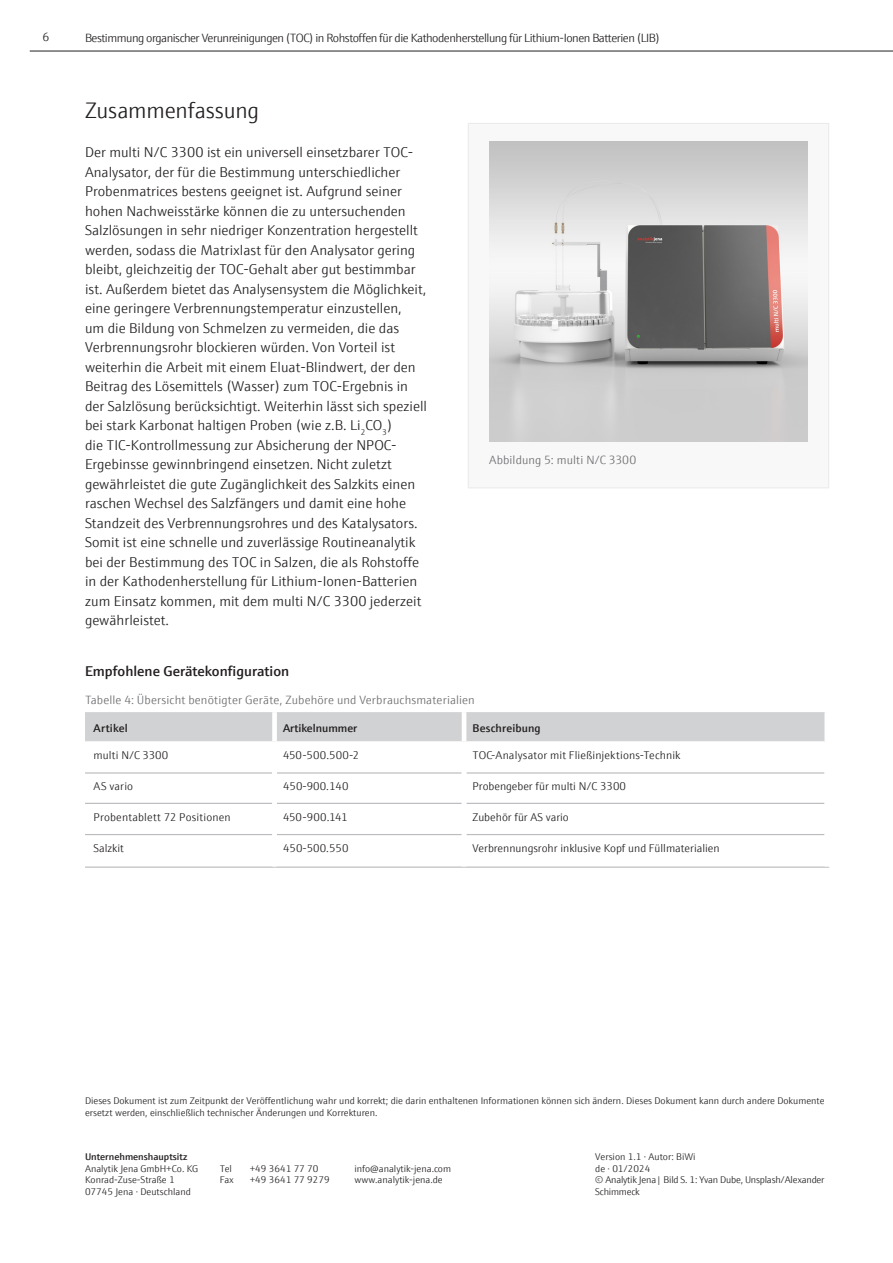
<style>
.page{position:relative;width:893px;height:1263px;background:#fff}
.page>*{position:absolute;margin:0;border:0;box-sizing:border-box;transform-origin:0 0}
.H2_15pt_schwarz{font:300 22.5px "E+H Sans";letter-spacing:-.01em;color:#231f20}
.Fließtext{font:300 14.25px/19.5px "E+H Sans";color:#231f20}
.Fliesstext_Bulletpoints{font:600 14.25px "E+H Sans";color:#231f20}
.t1{font:300 12px "E+H Sans";letter-spacing:-.04em;color:#231f20}
.Bildunterschrift_8_pt_grau{font:300 12px "E+H Sans";letter-spacing:.01em;color:#6c6d70}
.Legende_8_pt_grau{font:300 12px "E+H Sans";letter-spacing:.01em;color:#6c6d70}
.Tabelle_Fliesstext_7_5pt_schwarz{font:300 11.25px "E+H Sans";color:#231f20}
.Tabelle_Subheadline_7_5pt_Demi_schwarz{font:600 11.25px "E+H Sans";letter-spacing:.01em;color:#231f20}
.Address_Default{font:300 9.75px/11.7px "E+H Sans";color:#231f20}
.Address_Default-2{font:300 9.75px/11.7px "E+H Sans";letter-spacing:-.02em;color:#231f20}
.Address_Headline{font:600 9.75px "E+H Sans";color:#231f20}
</style>
<div class="page">
<div style="left:468px;top:123px;width:361px;height:365px;background:#f8f8f9;border:1px solid #ebebed"></div>
<img style="left:493px;top:146px;width:311px;height:291px">
<div style="left:489px;top:142px;width:319px;height:299px;border:3px solid #e6e7e9"></div>
<hr style="left:30px;top:51px;width:863px;height:1px;background:#231f20">
<div style="left:85px;top:712px;width:739px;height:29px;background:#d1d2d4"></div>
<div style="left:272px;top:712px;width:5px;height:29px;background:#fff"></div>
<hr style="left:462px;top:712px;width:4px;height:29px;background:#fff">
<hr style="left:85px;top:772px;width:187px;height:1px;background:#bcbdc0">
<hr style="left:277px;top:772px;width:185px;height:1px;background:#bcbdc0">
<hr style="left:466px;top:772px;width:358px;height:1px;background:#bcbdc0">
<hr style="left:85px;top:803px;width:187px;height:1px;background:#bcbdc0">
<hr style="left:277px;top:803px;width:185px;height:1px;background:#bcbdc0">
<hr style="left:466px;top:803px;width:358px;height:1px;background:#bcbdc0">
<hr style="left:85px;top:834px;width:187px;height:1px;background:#bcbdc0">
<hr style="left:277px;top:834px;width:185px;height:1px;background:#bcbdc0">
<hr style="left:466px;top:834px;width:358px;height:1px;background:#bcbdc0">
<hr style="left:85px;top:866px;width:190px;height:2px;background:#bcbdc0">
<hr style="left:275px;top:866px;width:189px;height:2px;background:#bcbdc0">
<hr style="left:464px;top:866px;width:365px;height:2px;background:#bcbdc0">
<p class="t1" style="left:43px;top:29px;width:8px">6</p>
<p class="t1" style="left:85px;top:29px;width:576px">Bestimmung organischer Verunreinigungen (TOC) in Rohstoffen für die Kathodenherstellung für Lithium-Ionen Batterien (LIB)</p>
<p class="H2_15pt_schwarz" style="left:85px;top:94px;width:176px">Zusammenfassung</p>
<p class="Fließtext" style="left:85px;top:142px;width:343px">Der multi N/C 3300 ist ein universell einsetzbarer TOC-Analysator, der für die Bestimmung unterschiedlicher Probenmatrices bestens geeignet ist. Aufgrund seiner hohen Nachweisstärke können die zu untersuchenden Salzlösungen in sehr niedriger Konzentration hergestellt werden, sodass die Matrixlast für den Analysator gering bleibt, gleichzeitig der TOC-Gehalt aber gut bestimmbar ist. Außerdem bietet das Analysensystem die Möglichkeit, eine geringere Verbrennungstemperatur einzustellen,<br>um die Bildung von Schmelzen zu vermeiden, die das Verbrennungsrohr blockieren würden. Von Vorteil ist weiterhin die Arbeit mit einem Eluat-Blindwert, der den Beitrag des Lösemittels (Wasser) zum TOC-Ergebnis in der Salzlösung berücksichtigt. Weiterhin lässt sich speziell bei stark Karbonat haltigen Proben (wie z.B. Li<sub>2</sub>CO<sub>3</sub>)<br>die TIC-Kontrollmessung zur Absicherung der NPOC-Ergebinsse gewinnbringend einsetzen. Nicht zuletzt gewährleistet die gute Zugänglichkeit des Salzkits einen raschen Wechsel des Salzfängers und damit eine hohe Standzeit des Verbrennungsrohres und des Katalysators.<br>Somit ist eine schnelle und zuverlässige Routineanalytik bei der Bestimmung des TOC in Salzen, die als Rohstoffe in der Kathodenherstellung für Lithium-Ionen-Batterien zum Einsatz kommen, mit dem multi N/C 3300 jederzeit gewährleistet.</p>
<p class="Legende_8_pt_grau" style="left:489px;top:451px;width:149px">Abbildung 5: multi N/C 3300</p>
<p class="Fliesstext_Bulletpoints" style="left:85px;top:660px;width:206px">Empfohlene Gerätekonfiguration</p>
<p class="Bildunterschrift_8_pt_grau" style="left:85px;top:691px;width:391px">Tabelle 4: Übersicht benötigter Geräte, Zubehöre und Verbrauchsmaterialien</p>
<p class="Tabelle_Subheadline_7_5pt_Demi_schwarz" style="left:94px;top:719px;width:36px">Artikel</p>
<p class="Tabelle_Subheadline_7_5pt_Demi_schwarz" style="left:283px;top:719px;width:76px">Artikelnummer</p>
<p class="Tabelle_Subheadline_7_5pt_Demi_schwarz" style="left:473px;top:719px;width:70px">Beschreibung</p>
<p class="Tabelle_Fliesstext_7_5pt_schwarz" style="left:94px;top:747px;width:76px">multi N/C 3300</p>
<p class="Tabelle_Fliesstext_7_5pt_schwarz" style="left:283px;top:747px;width:78px">450-500.500-2</p>
<p class="Tabelle_Fliesstext_7_5pt_schwarz" style="left:473px;top:747px;width:209px">TOC-Analysator mit Fließinjektions-Technik</p>
<p class="Tabelle_Fliesstext_7_5pt_schwarz" style="left:94px;top:778px;width:41px">AS vario</p>
<p class="Tabelle_Fliesstext_7_5pt_schwarz" style="left:283px;top:778px;width:67px">450-900.140</p>
<p class="Tabelle_Fliesstext_7_5pt_schwarz" style="left:473px;top:778px;width:155px">Probengeber für multi N/C 3300</p>
<p class="Tabelle_Fliesstext_7_5pt_schwarz" style="left:94px;top:809px;width:139px">Probentablett 72 Positionen</p>
<p class="Tabelle_Fliesstext_7_5pt_schwarz" style="left:283px;top:809px;width:66px">450-900.141</p>
<p class="Tabelle_Fliesstext_7_5pt_schwarz" style="left:473px;top:809px;width:98px">Zubehör für AS vario</p>
<p class="Tabelle_Fliesstext_7_5pt_schwarz" style="left:94px;top:840px;width:32px">Salzkit</p>
<p class="Tabelle_Fliesstext_7_5pt_schwarz" style="left:283px;top:840px;width:67px">450-500.550</p>
<p class="Tabelle_Fliesstext_7_5pt_schwarz" style="left:473px;top:840px;width:249px">Verbrennungsrohr inklusive Kopf und Füllmaterialien</p>
<p class="Address_Default" style="left:85px;top:1094px;width:741px">Dieses Dokument ist zum Zeitpunkt der Veröffentlichung wahr und korrekt; die darin enthaltenen Informationen können sich ändern. Dieses Dokument kann durch andere Dokumente ersetzt werden, einschließlich technischer Änderungen und Korrekturen.</p>
<p class="Address_Headline" style="left:85px;top:1149px;width:104px">Unternehmenshauptsitz</p>
<p class="Address_Default" style="left:85px;top:1161px;width:115px">Analytik Jena GmbH+Co. KG</p>
<p class="Address_Default" style="left:85px;top:1173px;width:91px">Konrad-Zuse-Straße 1</p>
<p class="Address_Default" style="left:85px;top:1185px;width:107px">07745 Jena · Deutschland</p>
<p class="Address_Default" style="left:220px;top:1161px;width:14px">Tel</p>
<p class="Address_Default" style="left:250px;top:1161px;width:70px">+49 3641 77 70</p>
<p class="Address_Default" style="left:220px;top:1173px;width:16px">Fax</p>
<p class="Address_Default" style="left:250px;top:1173px;width:82px">+49 3641 77 9279</p>
<p class="Address_Default" style="left:354px;top:1161px;width:98px">info@analytik-jena.com</p>
<p class="Address_Default" style="left:354px;top:1173px;width:90px">www.analytik-jena.de</p>
<p class="Address_Default" style="left:595px;top:1150px;width:102px">Version 1.1 · Autor: BiWi</p>
<p class="Address_Default" style="left:595px;top:1161px;width:57px">de · 01/2024</p>
<p class="Address_Default-2" style="left:595px;top:1173px;width:231px">© Analytik Jena| Bild S. 1: Yvan Dube, Unsplash/Alexander<br>Schimmeck</p>
</div>
